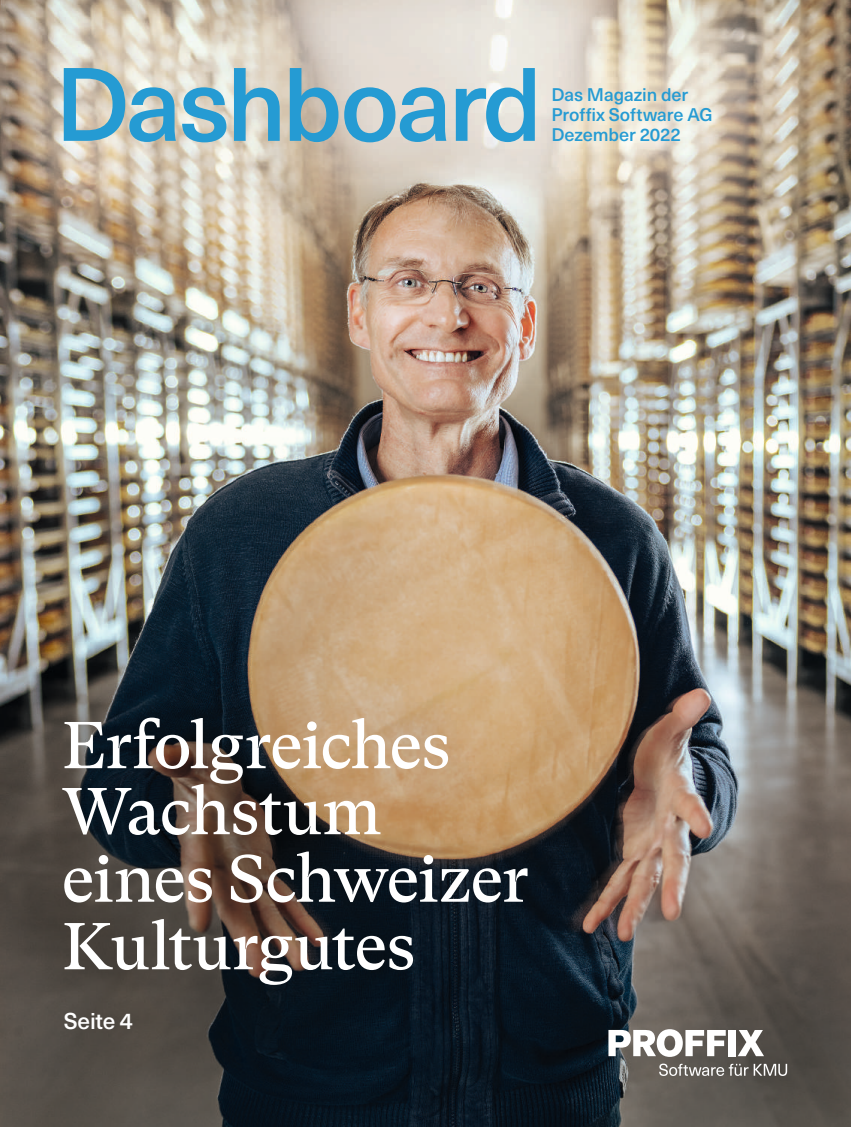
<style>
.page{position:relative;width:851px;height:1127px;background:#fff}
.page>*{position:absolute;margin:0;border:0;box-sizing:border-box;transform-origin:0 0}
.t1{font:66px/67.1px "GT Super Text";letter-spacing:-.02em;color:#fff}
.t2{font:500 22.5px "Neue Haas Unica W1 G";letter-spacing:-.01em;color:#fff}
.t3{font:500 18px/19.8px "Neue Haas Unica W1 G";letter-spacing:-.005em;color:#259bd3}
</style>
<div class="page">
<img style="left:0;top:0;width:850px;height:1127px">
<svg style="left:659px;top:1063px;width:128px;height:13px"></svg>
<svg style="left:608px;top:1029px;width:117px;height:28px"></svg>
<div style="left:728px;top:1030px;width:7px;height:26px;background:#fff"></div>
<svg style="left:737px;top:1030px;width:27px;height:26px"></svg>
<svg style="left:64px;top:68px;width:470px;height:74px"></svg>
<p class="t3" style="left:551px;top:84px;width:163px">Das Magazin der<br>Proffix Software AG<br>Dezember 2022</p>
<p class="t1" style="left:62px;top:712px;width:468px">Erfolgreiches<br>Wachstum eines Schweizer<br>Kulturgutes</p>
<p class="t2" style="left:64px;top:1004px;width:70px">Seite 4</p>
</div>
